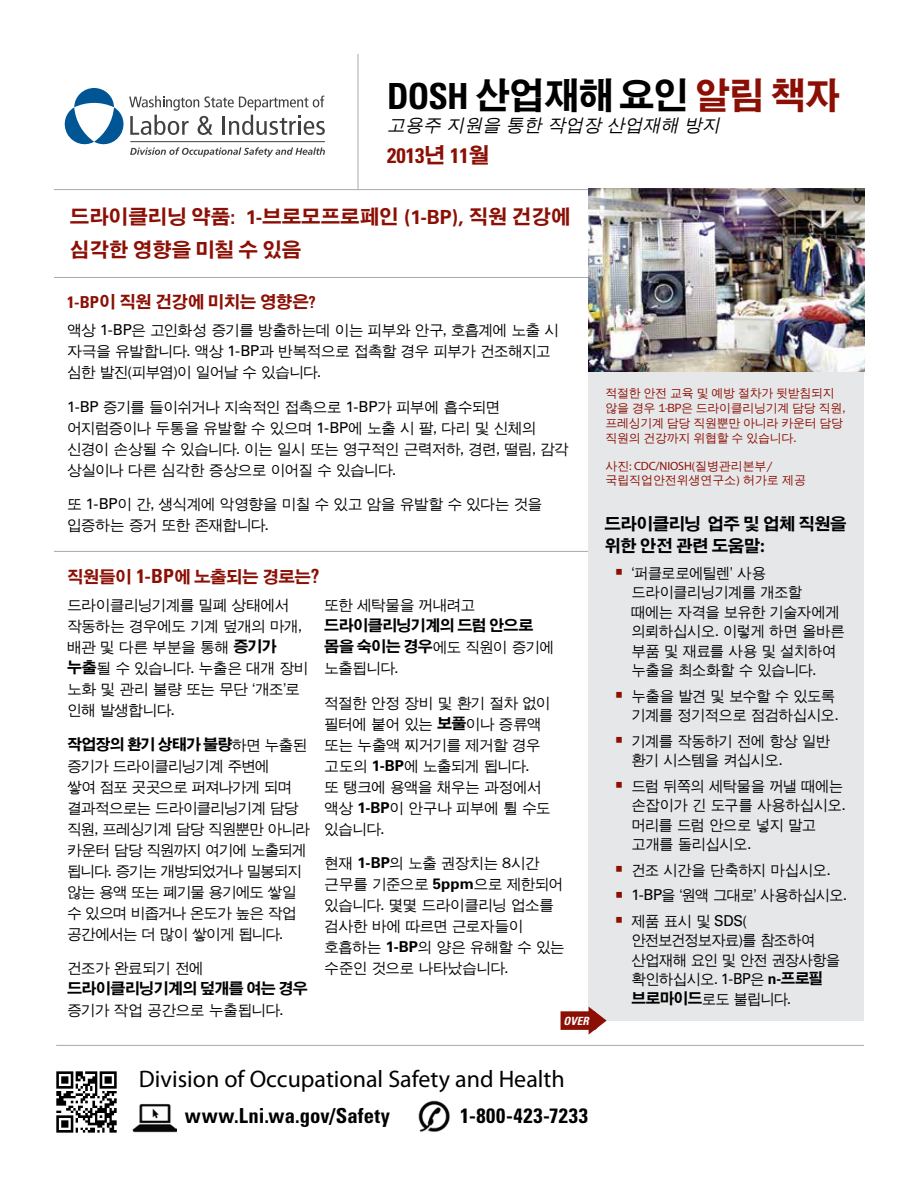
<style>
.page{position:relative;width:918px;height:1188px;background:#fff}
.page>*{position:absolute;margin:0;border:0;box-sizing:border-box;transform-origin:0 0}
.t1{font:700 36px "Adobe Gothic Std";letter-spacing:-.025em;color:#000}
.t2{font:24px "Myriad Pro";color:#000}
.t3{font:700 condensed 21px "Univers LT Std";color:#8b0f04}
.t4{font:700 condensed 20.7px "Univers LT Std";letter-spacing:.025em;color:#000}
.t5{font:700 19.5px/33.8px "Adobe Gothic Std";color:#8b0f04}
.t6{font:italic 18px "Un Dotum";color:#000}
.t7{font:700 16.5px "Adobe Gothic Std";letter-spacing:-.025em;color:#8b0f04}
.t8{font:700 16.5px/22.5px "Adobe Gothic Std";letter-spacing:-.03em;color:#000}
.t9{font:15px/21px "Un Dotum";letter-spacing:-.065em;color:#000}
.t10{font:15px/21px "Un Dotum";letter-spacing:-.09em;color:#000}
.t11{font:700 15px/21px "Adobe Gothic Std";letter-spacing:-.04em;color:#000}
.t12{font:12px/15px "Un Dotum";letter-spacing:-.03em;color:#8b0f04}
.t13{font:12px/14.4px "Un Dotum";letter-spacing:-.01em;color:#8b0f04}
.t14{font:italic 700 condensed 11.25px "Univers LT Std";color:#fff}
.s1{font-family:"Univers LT Std";font-stretch:condensed}
.s2{color:#8b0f04}
.s3{font-family:"Adobe Gothic Std";font-stretch:normal}
.s4{font-family:"Univers LT Std"}
.s5{font-family:"Univers LT Std";font-stretch:condensed;font-size:19.5px}
.s6{font-family:"Adobe Gothic Std";font-weight:700}
.s7{font-family:"Un Dotum";font-weight:400}
.s8{font-family:"Univers LT Std";font-weight:700}
.s9{font-family:"Myriad Pro"}
</style>
<div class="page">
<hr style="left:56px;top:1045px;width:808px;height:1px;background:#a7a9ac">
<hr style="left:358px;top:54px;width:1px;height:135px;background:#a7a9ac">
<hr style="left:54px;top:551px;width:536px;height:1px;background:#a7a9ac">
<svg style="left:64px;top:88px;width:261px;height:69px"></svg>
<div style="left:588px;top:372px;width:276px;height:158px;background:#e6e7e8"></div>
<div style="left:588px;top:500px;width:276px;height:521px;background:#e6e7e8"></div>
<svg style="left:561px;top:1007px;width:46px;height:28px"></svg>
<hr style="left:54px;top:189px;width:563px;height:1px;background:#a7a9ac">
<hr style="left:54px;top:277px;width:563px;height:1px;background:#a7a9ac">
<img style="left:588px;top:188px;width:276px;height:184px">
<img style="left:56px;top:1071px;width:61px;height:62px">
<img style="left:132px;top:1103px;width:44px;height:30px">
<img style="left:419px;top:1100px;width:31px;height:32px">
<h1 class="t1" style="left:387px;top:74px;width:454px"><span class="s1">DOSH</span> 산업재해 요인 <span class="s2">알림 책자</span></h1>
<h4 class="t6" style="left:387px;top:114px;width:339px">고용주 지원을 통한 작업장 산업재해 방지</h4>
<p class="t3" style="left:387px;top:142px;width:104px">2013<span class="s3">년</span> 11<span class="s3">월</span></p>
<h3 class="t5" style="left:70px;top:200px;width:502px">드라이클리닝 약품<span class="s4">: 1-</span>브로모프로페인 <span class="s4">(1-BP),</span> 직원 건강에 심각한 영향을 미칠 수 있음</h3>
<h4 class="t7" style="left:67px;top:292px;width:250px"><span class="s1">1-BP</span> 이 직원 건강에 미치는 영향은<span class="s1">?</span></h4>
<p class="t9" style="left:67px;top:320px;width:494px">액상 <span class="s4">1-BP</span> 은 고인화성 증기를 방출하는데 이는 피부와 안구, 호흡계에 노출 시 자극을 유발합니다. 액상 <span class="s4">1-BP</span> 과 반복적으로 접촉할 경우 피부가 건조해지고 심한 발진(피부염)이 일어날 수 있습니다.</p>
<p class="t9" style="left:67px;top:396px;width:503px"><span class="s4">1-BP</span> 증기를 들이쉬거나 지속적인 접촉으로 <span class="s4">1-BP</span> 가 피부에 흡수되면 어지럼증이나 두통을 유발할 수 있으며 <span class="s4">1-BP</span> 에 노출 시 팔, 다리 및 신체의 신경이 손상될 수 있습니다. 이는 일시 또는 영구적인 근력저하, 경련, 떨림, 감각 상실이나 다른 심각한 증상으로 이어질 수 있습니다.</p>
<p class="t9" style="left:67px;top:494px;width:477px">또 <span class="s4">1-BP</span> 이 간, 생식계에 악영향을 미칠 수 있고 암을 유발할 수 있다는 것을 입증하는 증거 또한 존재합니다.</p>
<h4 class="t7" style="left:67px;top:567px;width:254px">직원들이 <span class="s5">1-BP</span> 에 노출되는 경로는<span class="s5">?</span></h4>
<p class="t9" style="left:67px;top:595px;width:243px">드라이클리닝기계를 밀폐 상태에서 작동하는 경우에도 기계 덮개의 마개, 배관 및 다른 부분을 통해 <span class="s6">증기가 누출</span>될 수 있습니다. 누출은 대개 장비 노화 및 관리 불량 또는 무단 ‘개조’로 인해 발생합니다.</p>
<p class="t10" style="left:67px;top:734px;width:245px"><span class="s6">작업장의 환기 상태가 불량</span>하면 누출된 증기가 드라이클리닝기계 주변에<br>쌓여 점포 곳곳으로 퍼져나가게 되며 결과적으로는 드라이클리닝기계 담당 직원, 프레싱기계 담당 직원뿐만 아니라 카운터 담당 직원까지 여기에 노출되게 됩니다. 증기는 개방되었거나 밀봉되지 않는 용액 또는 폐기물 용기에도 쌓일 수 있으며 비좁거나 온도가 높은 작업 공간에서는 더 많이 쌓이게 됩니다.</p>
<p class="t9" style="left:67px;top:958px;width:138px">건조가 완료되기 전에</p>
<p class="t11" style="left:67px;top:979px;width:242px">드라이클리닝기계의 덮개를 여는 경우</p>
<p class="t9" style="left:67px;top:1000px;width:218px">증기가 작업 공간으로 누출됩니다.</p>
<p class="t9" style="left:324px;top:595px;width:153px">또한 세탁물을 꺼내려고</p>
<p class="t11" style="left:324px;top:616px;width:232px">드라이클리닝기계의 드럼 안으로 몸을 숙이는 경우<span class="s7">에도 직원이 증기에 노출됩니다.</span></p>
<p class="t9" style="left:324px;top:692px;width:228px">적절한 안정 장비 및 환기 절차 없이 필터에 붙어 있는 <span class="s6">보풀</span>이나 증류액 또는 누출액 찌거기를 제거할 경우 고도의 <span class="s8">1-BP</span> 에 노출되게 됩니다.<br>또 탱크에 용액을 채우는 과정에서 액상 <span class="s8">1-BP</span> 이 안구나 피부에 튈 수도 있습니다.</p>
<p class="t9" style="left:324px;top:853px;width:242px">현재 <span class="s8">1-BP</span> 의 노출 권장치는 8시간 근무를 기준으로 <span class="s8">5ppm</span> 으로 제한되어 있습니다. 몇몇 드라이클리닝 업소를 검사한 바에 따르면 근로자들이 호흡하는 <span class="s8">1-BP</span> 의 양은 유해할 수 있는 수준인 것으로 나타났습니다.</p>
<p class="t14" style="left:564px;top:1014px;width:27px">OVER</p>
<p class="t12" style="left:605px;top:385px;width:242px">적절한 안전 교육 및 예방 절차가 뒷받침되지 않을 경우 1-BP은 드라이클리닝기계 담당 직원, 프레싱기계 담당 직원뿐만 아니라 카운터 담당 직원의 건강까지 위협할 수 있습니다.</p>
<p class="t13" style="left:605px;top:459px;width:202px">사진<span class="s9">: CDC/NIOSH</span>(질병관리본부/ 국립직업안전위생연구소) 허가로 제공</p>
<p class="t8" style="left:604px;top:513px;width:244px">드라이클리닝 업주 및 업체 직원을 위한 안전 관련 도움말:</p>
<p class="t9" style="left:631px;top:562px;width:215px;line-height:19.5px">‘퍼클로로에틸렌’ 사용 드라이클리닝기계를 개조할 때에는 자격을 보유한 기술자에게 의뢰하십시오. 이렇게 하면 올바른 부품 및 재료를 사용 및 설치하여 누출을 최소화할 수 있습니다.</p>
<p class="t9" style="left:631px;top:685px;width:209px;line-height:19.5px">누출을 발견 및 보수할 수 있도록 기계를 정기적으로 점검하십시오.</p>
<p class="t9" style="left:631px;top:730px;width:200px;line-height:19.5px">기계를 작동하기 전에 항상 일반 환기 시스템을 켜십시오.</p>
<p class="t9" style="left:631px;top:775px;width:216px;line-height:19.5px">드럼 뒤쪽의 세탁물을 꺼낼 때에는 손잡이가 긴 도구를 사용하십시오. 머리를 드럼 안으로 넣지 말고 고개를 돌리십시오.</p>
<p class="t9" style="left:631px;top:856px;width:217px;line-height:25.5px">건조 시간을 단축하지 마십시오.<br><span class="s4">1-BP</span> 을 ‘원액 그대로’ 사용하십시오. 제품 표시 및 <span class="s4">SDS</span>(</p>
<p class="t9" style="left:631px;top:930px;width:211px;line-height:19.5px">안전보건정보자료)를 참조하여 산업재해 요인 및 안전 권장사항을 확인하십시오. <span class="s4">1-BP</span> 은 <span class="s8">n-</span><span class="s6">프로필 브로마이드</span>로도 불립니다.</p>
<h2 class="t2" style="left:139px;top:1065px;width:427px">Division of Occupational Safety and Health</h2>
<h3 class="t4" style="left:185px;top:1103px;width:207px">www.Lni.wa.gov/Safety</h3>
<h3 class="t4" style="left:460px;top:1103px;width:129px">1-800-423-7233</h3>
</div>
